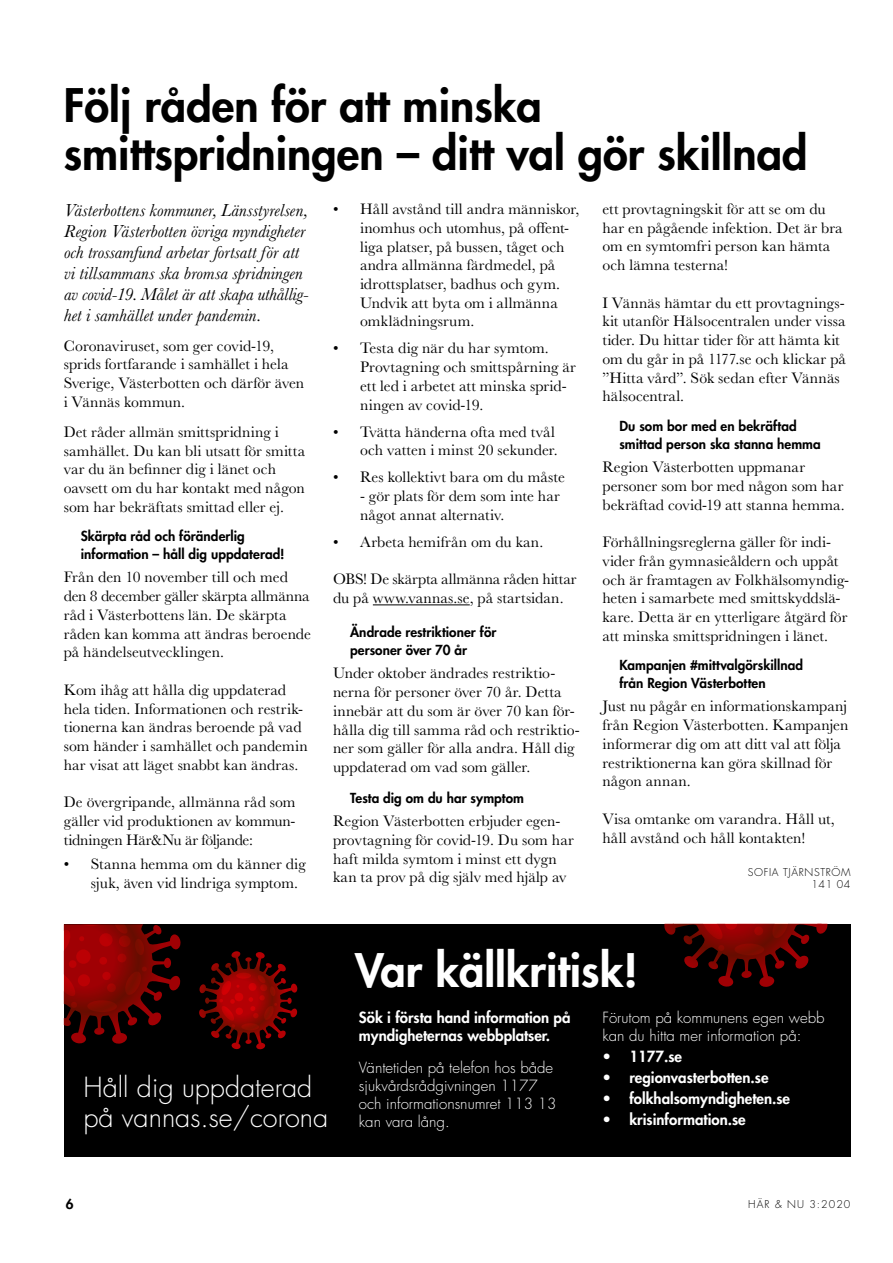
<style>
.page{position:relative;width:893px;height:1263px;background:#fff}
.page>*{position:absolute;margin:0;border:0;box-sizing:border-box;transform-origin:0 0}
.t1{font:800 45px/48px "Futura Std";color:#000}
.t2{font:800 45px "Futura Std";color:#fff}
.t3{font:300 27px/30px "Futura Std";color:#fff}
.t4{font:italic 18px/21px "Baskerville MT Std";letter-spacing:.005em;color:#000}
.t5{font:15.75px/18.8px "Baskerville MT Std";letter-spacing:.005em;color:#000}
.t6{font:300 15px/18px "Futura Std";color:#fff}
.t7{font:800 15px/18px "Futura Std";color:#fff}
.t8{font:800 13.5px/18px "Futura Std";letter-spacing:.005em;color:#000}
.t9{font:300 10.5px/12px "Futura Std";letter-spacing:.06em;color:#000;text-align:right}
.t10{font:300 10.5px "Futura Std";letter-spacing:.1em;color:#000}
</style>
<div class="page">
<hr style="left:373px;top:604px;width:97px;height:1px;background:#000">
<div style="left:64px;top:924px;width:786px;height:233px;background:#000"></div>
<svg style="left:64px;top:924px;width:117px;height:120px"></svg>
<svg style="left:199px;top:951px;width:99px;height:99px"></svg>
<svg style="left:664px;top:923px;width:163px;height:64px"></svg>
<h1 class="t1" style="left:64px;top:82px;width:745px">Följ råden för att minska smittspridningen – ditt val gör skillnad</h1>
<p class="t5" style="left:360px;top:200px;width:221px;text-indent:-27px">• Håll avstånd till andra människor, inomhus och utomhus, på offent&shy;liga platser, på bussen, tåget och andra allmänna färdmedel, på idrottsplatser, badhus och gym.<br>Undvik att byta om i allmänna omklädningsrum.</p>
<p class="t5" style="left:360px;top:339px;width:217px;text-indent:-27px">• Testa dig när du har symtom.<br>Provtagning och smittspårning är ett led i arbetet att minska sprid&shy;ningen av covid-19.</p>
<p class="t5" style="left:333px;top:422px;width:226px;text-align:right">• Tvätta händerna ofta med tvål och vatten i minst 20 sekunder.</p>
<p class="t5" style="left:333px;top:468px;width:233px">• Res kollektivt bara om du måste</p>
<p class="t5" style="left:360px;top:487px;width:201px">- gör plats för dem som inte har något annat alternativ.</p>
<p class="t5" style="left:333px;top:532px;width:212px">• Arbeta hemifrån om du kan.</p>
<p class="t5" style="left:333px;top:570px;width:245px">OBS! De skärpta allmänna råden hittar du på www.vannas.se, på startsidan.</p>
<p class="t8" style="left:350px;top:623px;width:148px">Ändrade restriktioner för personer över 70 år</p>
<p class="t5" style="left:333px;top:664px;width:248px">Under oktober ändrades restriktio&shy;nerna för personer över 70 år. Detta innebär att du som är över 70 kan för&shy;hålla dig till samma råd och restriktio&shy;ner som gäller för alla andra. Håll dig uppdaterad om vad som gäller.</p>
<p class="t8" style="left:350px;top:789px;width:175px">Testa dig om du har symptom</p>
<p class="t5" style="left:333px;top:812px;width:242px">Region Västerbotten erbjuder egen&shy;provtagning för covid-19. Du som har haft milda symtom i minst ett dygn kan ta prov på dig själv med hjälp av</p>
<p class="t5" style="left:602px;top:199px;width:242px">ett provtagningskit för att se om du har en pågående infektion. Det är bra om en symtomfri person kan hämta och lämna testerna!</p>
<p class="t5" style="left:602px;top:293px;width:245px">I Vännäs hämtar du ett provtagnings&shy;kit utanför Hälsocentralen under vissa tider. Du hittar tider för att hämta kit om du går in på 1177.se och klickar på ”Hitta vård”. Sök sedan efter Vännäs hälsocentral.</p>
<p class="t8" style="left:619px;top:417px;width:203px">Du som bor med en bekräftad smittad person ska stanna hemma</p>
<p class="t5" style="left:602px;top:458px;width:244px">Region Västerbotten uppmanar personer som bor med någon som har bekräftad covid-19 att stanna hemma.</p>
<p class="t5" style="left:602px;top:533px;width:248px">Förhållningsreglerna gäller för indi&shy;vider från gymnasieåldern och uppåt och är framtagen av Folkhälsomyndig&shy;heten i samarbete med smittskyddslä&shy;kare. Detta är en ytterligare åtgärd för att minska smittspridningen i länet.</p>
<p class="t8" style="left:619px;top:656px;width:185px">Kampanjen #mittvalgörskillnad från Region Västerbotten</p>
<p class="t5" style="left:602px;top:697px;width:248px">Just nu pågår en informationskampanj från Region Västerbotten. Kampanjen informerar dig om att ditt val att följa restriktionerna kan göra skillnad för någon annan.</p>
<p class="t5" style="left:602px;top:809px;width:234px">Visa omtanke om varandra. Håll ut, håll avstånd och håll kontakten!</p>
<p class="t9" style="left:748px;top:866px;width:104px">SOFIA TJÄRNSTRÖM<br>141 04</p>
<p class="t4" style="left:64px;top:199px;width:246px">Västerbottens kommuner, Länsstyrelsen, Region Västerbotten övriga myndigheter och trossamfund arbetar fortsatt för att vi tillsammans ska bromsa spridningen av covid-19. Målet är att skapa uthållig&shy;het i samhället under pandemin.</p>
<p class="t5" style="left:64px;top:336px;width:242px">Coronaviruset, som ger covid-19, sprids fortfarande i samhället i hela<br>Sverige, Västerbotten och därför även i Vännäs kommun.</p>
<p class="t5" style="left:64px;top:422px;width:243px">Det råder allmän smittspridning i samhället. Du kan bli utsatt för smitta var du än befinner dig i länet och oavsett om du har kontakt med någon som har bekräftats smittad eller ej.</p>
<p class="t8" style="left:81px;top:527px;width:205px">Skärpta råd och föränderlig information – håll dig uppdaterad!</p>
<p class="t5" style="left:64px;top:568px;width:249px">Från den 10 november till och med den 8 december gäller skärpta allmänna råd i Västerbottens län. De skärpta råden kan komma att ändras beroende på händelseutvecklingen.</p>
<p class="t5" style="left:64px;top:680px;width:245px">Kom ihåg att hålla dig uppdaterad hela tiden. Informationen och restrik&shy;tionerna kan ändras beroende på vad som händer i samhället och pandemin har visat att läget snabbt kan ändras.</p>
<p class="t5" style="left:64px;top:793px;width:233px;text-align:justify">De övergripande, allmänna råd som gäller vid produktionen av kommun&shy;tidningen Här&amp;Nu är följande:</p>
<p class="t5" style="left:91px;top:854px;width:216px;text-indent:-27px">• Stanna hemma om du känner dig sjuk, även vid lindriga symptom.</p>
<h2 class="t3" style="left:83px;top:1073px;width:246px">Håll dig uppdaterad på vannas.se/corona</h2>
<h1 class="t2" style="left:355px;top:942px;width:284px">Var källkritisk!</h1>
<p class="t6" style="left:602px;top:1009px;width:224px">Förutom på kommunens egen webb kan du hitta mer information på:</p>
<p class="t7" style="left:602px;top:1048px;width:81px">• 1177.se</p>
<p class="t7" style="left:602px;top:1069px;width:168px">• regionvasterbotten.se</p>
<p class="t7" style="left:602px;top:1090px;width:189px">• folkhalsomyndigheten.se</p>
<p class="t7" style="left:602px;top:1111px;width:145px">• krisinformation.se</p>
<p class="t7" style="left:359px;top:1009px;width:213px">Sök i första hand information på myndigheternas webbplatser.</p>
<p class="t6" style="left:359px;top:1059px;width:199px">Väntetiden på telefon hos både sjukvårdsrådgivningen 1177 och informationsnumret 113 13 kan vara lång.</p>
<p class="t8" style="left:66px;top:1195px;width:9px">6</p>
<p class="t10" style="left:748px;top:1198px;width:104px">HÄR &amp; NU 3:2020</p>
</div>
